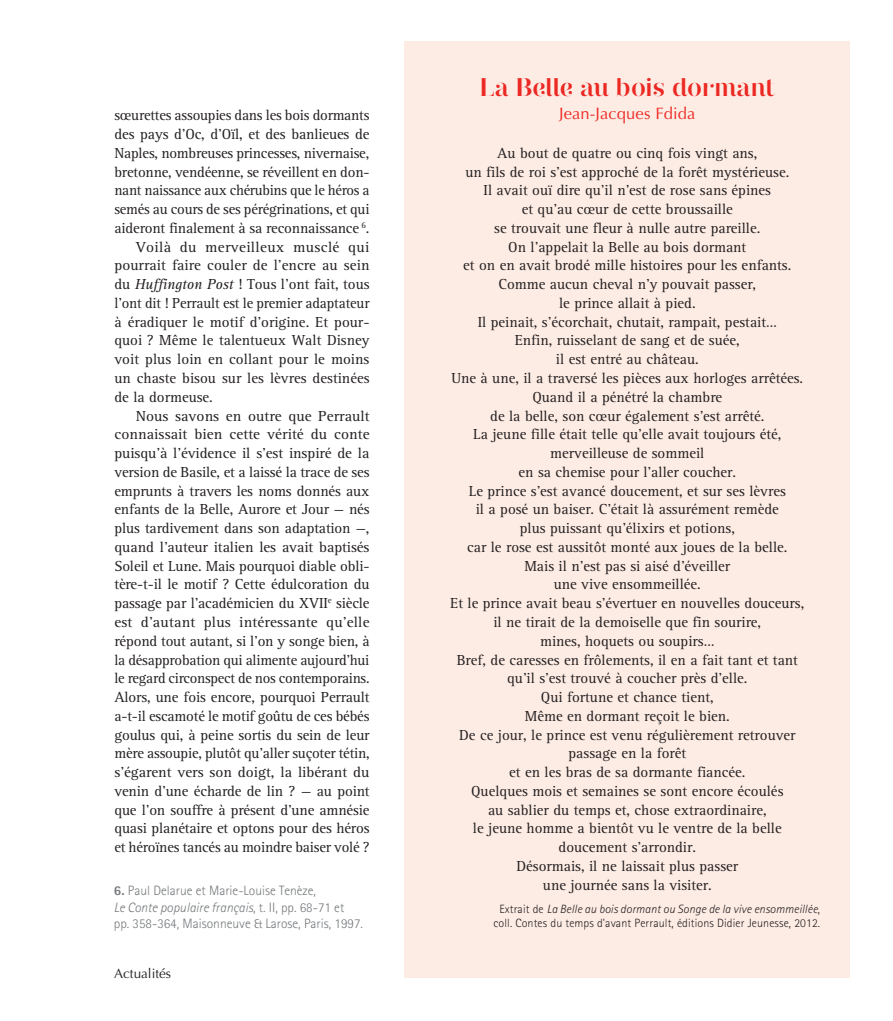
<style>
.page{position:relative;width:893px;height:1021px;background:#fff}
.page>*{position:absolute;margin:0;border:0;box-sizing:border-box;transform-origin:0 0}
.MAG_-_notes{font:700 25.5px "Narziss Pro Cyrillic Drops";letter-spacing:.005em;color:#ec2823}
.MAG_-_txt_courant_1{font:16.5px "Optima";letter-spacing:.01em;color:#ec2823}
.MAG_-_txt_courant_1-2{font:15px/18.8px "Rotis Serif";color:#231f20;text-align:justify}
.MAG_-_notes-2{font:300 13.5px/16.4px "Rotis Sans Serif";color:#76787b}
.t1{font:13.5px "Optima";color:#231f20}
.MAG_-_notes-3{font:300 12px/14.4px "Rotis Sans Serif";letter-spacing:.01em;color:#231f20;text-align:center}
.s1{font-style:italic}
.s2{font-weight:800}
</style>
<div class="page">
<div style="left:405px;top:41px;width:445px;height:936px;background:#fdece4"></div>
<p class="MAG_-_txt_courant_1-2" style="left:114px;top:106px;width:257px">sœurettes assoupies dans les bois dormants des pays d’Oc, d’Oïl, et des banlieues de Naples, nombreuses princesses, nivernaise, bretonne, vendéenne, se réveillent en don&shy;nant naissance aux chérubins que le héros a semés au cours de ses pérégrinations, et qui aideront finalement à sa reconnaissance <sup>6</sup>.</p>
<p class="MAG_-_txt_courant_1-2" style="left:114px;top:238px;width:257px;text-indent:21px">Voilà du merveilleux musclé qui pourrait faire couler de l’encre au sein du <span class="s1">Huffington Post</span> ! Tous l’ont fait, tous l’ont dit ! Perrault est le premier adaptateur à éradiquer le motif d’origine. Et pour&shy;quoi ? Même le talentueux Walt Disney voit plus loin en collant pour le moins un chaste bisou sur les lèvres destinées de la dormeuse.</p>
<p class="MAG_-_txt_courant_1-2" style="left:114px;top:406px;width:257px;text-indent:21px">Nous savons en outre que Perrault connaissait bien cette vérité du conte puisqu’à l’évidence il s’est inspiré de la version de Basile, et a laissé la trace de ses emprunts à travers les noms donnés aux enfants de la Belle, Aurore et Jour — nés plus tardivement dans son adaptation —, quand l’auteur italien les avait baptisés Soleil et Lune. Mais pourquoi diable obli&shy;tère-t-il le motif ? Cette édulcoration du passage par l’académicien du XVII<sup>e</sup> siècle est d’autant plus intéressante qu’elle répond tout autant, si l’on y songe bien, à la désapprobation qui alimente aujourd’hui le regard circonspect de nos contemporains.<br>Alors, une fois encore, pourquoi Perrault a-t-il escamoté le motif goûtu de ces bébés goulus qui, à peine sortis du sein de leur mère assoupie, plutôt qu’aller suçoter tétin, s’égarent vers son doigt, la libérant du venin d’une écharde de lin ? — au point que l’on souffre à présent d’une amnésie quasi planétaire et optons pour des héros et héroïnes tancés au moindre baiser volé ?</p>
<p class="MAG_-_notes-2" style="left:114px;top:882px;width:251px"><span class="s2">6.</span> Paul Delarue et Marie-Louise Tenèze,<br><span class="s1">Le Conte populaire français</span>, t. II, pp. 68-71 et pp. 358-364, Maisonneuve &amp; Larose, Paris, 1997.</p>
<p class="t1" style="left:114px;top:965px;width:59px">Actualités</p>
<p class="MAG_-_notes" style="left:480px;top:72px;width:297px">La Belle au bois dormant</p>
<p class="MAG_-_txt_courant_1" style="left:559px;top:104px;width:138px">Jean-Jacques Fdida</p>
<p class="MAG_-_txt_courant_1-2" style="left:497px;top:144px;width:262px">Au bout de quatre ou cinq fois vingt ans,</p>
<p class="MAG_-_txt_courant_1-2" style="left:465px;top:163px;width:325px">un fils de roi s’est approché de la forêt mystérieuse.</p>
<p class="MAG_-_txt_courant_1-2" style="left:483px;top:181px;width:289px">Il avait ouï dire qu’il n’est de rose sans épines</p>
<p class="MAG_-_txt_courant_1-2" style="left:522px;top:200px;width:213px">et qu’au cœur de cette broussaille</p>
<p class="MAG_-_txt_courant_1-2" style="left:494px;top:219px;width:268px">se trouvait une fleur à nulle autre pareille.</p>
<p class="MAG_-_txt_courant_1-2" style="left:508px;top:238px;width:240px">On l’appelait la Belle au bois dormant</p>
<p class="MAG_-_txt_courant_1-2" style="left:463px;top:256px;width:330px">et on en avait brodé mille histoires pour les enfants.</p>
<p class="MAG_-_txt_courant_1-2" style="left:498px;top:275px;width:259px">Comme aucun cheval n’y pouvait passer,</p>
<p class="MAG_-_txt_courant_1-2" style="left:559px;top:294px;width:138px">le prince allait à pied.</p>
<p class="MAG_-_txt_courant_1-2" style="left:478px;top:313px;width:301px">Il peinait, s’écorchait, chutait, rampait, pestait…</p>
<p class="MAG_-_txt_courant_1-2" style="left:515px;top:331px;width:226px">Enfin, ruisselant de sang et de suée,</p>
<p class="MAG_-_txt_courant_1-2" style="left:556px;top:350px;width:144px">il est entré au château.</p>
<p class="MAG_-_txt_courant_1-2" style="left:451px;top:369px;width:353px;text-align:center">Une à une, il a traversé les pièces aux horloges arrêtées.<br>Quand il a pénétré la chambre</p>
<p class="MAG_-_txt_courant_1-2" style="left:490px;top:406px;width:276px">de la belle, son cœur également s’est arrêté.</p>
<p class="MAG_-_txt_courant_1-2" style="left:473px;top:425px;width:310px">La jeune fille était telle qu’elle avait toujours été,</p>
<p class="MAG_-_txt_courant_1-2" style="left:550px;top:444px;width:156px">merveilleuse de sommeil</p>
<p class="MAG_-_txt_courant_1-2" style="left:519px;top:463px;width:219px">en sa chemise pour l’aller coucher.</p>
<p class="MAG_-_txt_courant_1-2" style="left:469px;top:481px;width:319px">Le prince s’est avancé doucement, et sur ses lèvres</p>
<p class="MAG_-_txt_courant_1-2" style="left:476px;top:500px;width:305px">il a posé un baiser. C’était là assurément remède</p>
<p class="MAG_-_txt_courant_1-2" style="left:520px;top:519px;width:217px">plus puissant qu’élixirs et potions,</p>
<p class="MAG_-_txt_courant_1-2" style="left:467px;top:538px;width:322px">car le rose est aussitôt monté aux joues de la belle.</p>
<p class="MAG_-_txt_courant_1-2" style="left:524px;top:556px;width:207px">Mais il n’est pas si aisé d’éveiller</p>
<p class="MAG_-_txt_courant_1-2" style="left:554px;top:575px;width:149px">une vive ensommeillée.</p>
<p class="MAG_-_txt_courant_1-2" style="left:450px;top:594px;width:356px">Et le prince avait beau s’évertuer en nouvelles douceurs,</p>
<p class="MAG_-_txt_courant_1-2" style="left:493px;top:613px;width:269px">il ne tirait de la demoiselle que fin sourire,</p>
<p class="MAG_-_txt_courant_1-2" style="left:540px;top:631px;width:176px">mines, hoquets ou soupirs…</p>
<p class="MAG_-_txt_courant_1-2" style="left:457px;top:650px;width:343px">Bref, de caresses en frôlements, il en a fait tant et tant</p>
<p class="MAG_-_txt_courant_1-2" style="left:507px;top:669px;width:242px">qu’il s’est trouvé à coucher près d’elle.</p>
<p class="MAG_-_txt_courant_1-2" style="left:541px;top:688px;width:174px">Qui fortune et chance tient,</p>
<p class="MAG_-_txt_courant_1-2" style="left:525px;top:706px;width:206px">Même en dormant reçoit le bien.</p>
<p class="MAG_-_txt_courant_1-2" style="left:459px;top:725px;width:338px">De ce jour, le prince est venu régulièrement retrouver</p>
<p class="MAG_-_txt_courant_1-2" style="left:568px;top:744px;width:119px">passage en la forêt</p>
<p class="MAG_-_txt_courant_1-2" style="left:509px;top:763px;width:238px">et en les bras de sa dormante fiancée.</p>
<p class="MAG_-_txt_courant_1-2" style="left:471px;top:781px;width:314px">Quelques mois et semaines se sont encore écoulés</p>
<p class="MAG_-_txt_courant_1-2" style="left:488px;top:800px;width:280px">au sablier du temps et, chose extraordinaire,</p>
<p class="MAG_-_txt_courant_1-2" style="left:473px;top:819px;width:310px">le jeune homme a bientôt vu le ventre de la belle</p>
<p class="MAG_-_txt_courant_1-2" style="left:559px;top:838px;width:139px">doucement s’arrondir.</p>
<p class="MAG_-_txt_courant_1-2" style="left:516px;top:856px;width:223px">Désormais, il ne laissait plus passer</p>
<p class="MAG_-_txt_courant_1-2" style="left:543px;top:875px;width:170px">une journée sans la visiter.</p>
<p class="MAG_-_notes-3" style="left:494px;top:901px;width:328px">Extrait de <span class="s1">La Belle au bois dormant ou Songe de la vive ensommeillée</span>, coll. Contes du temps d'avant Perrault, éditions Didier Jeunesse, 2012.</p>
</div>
